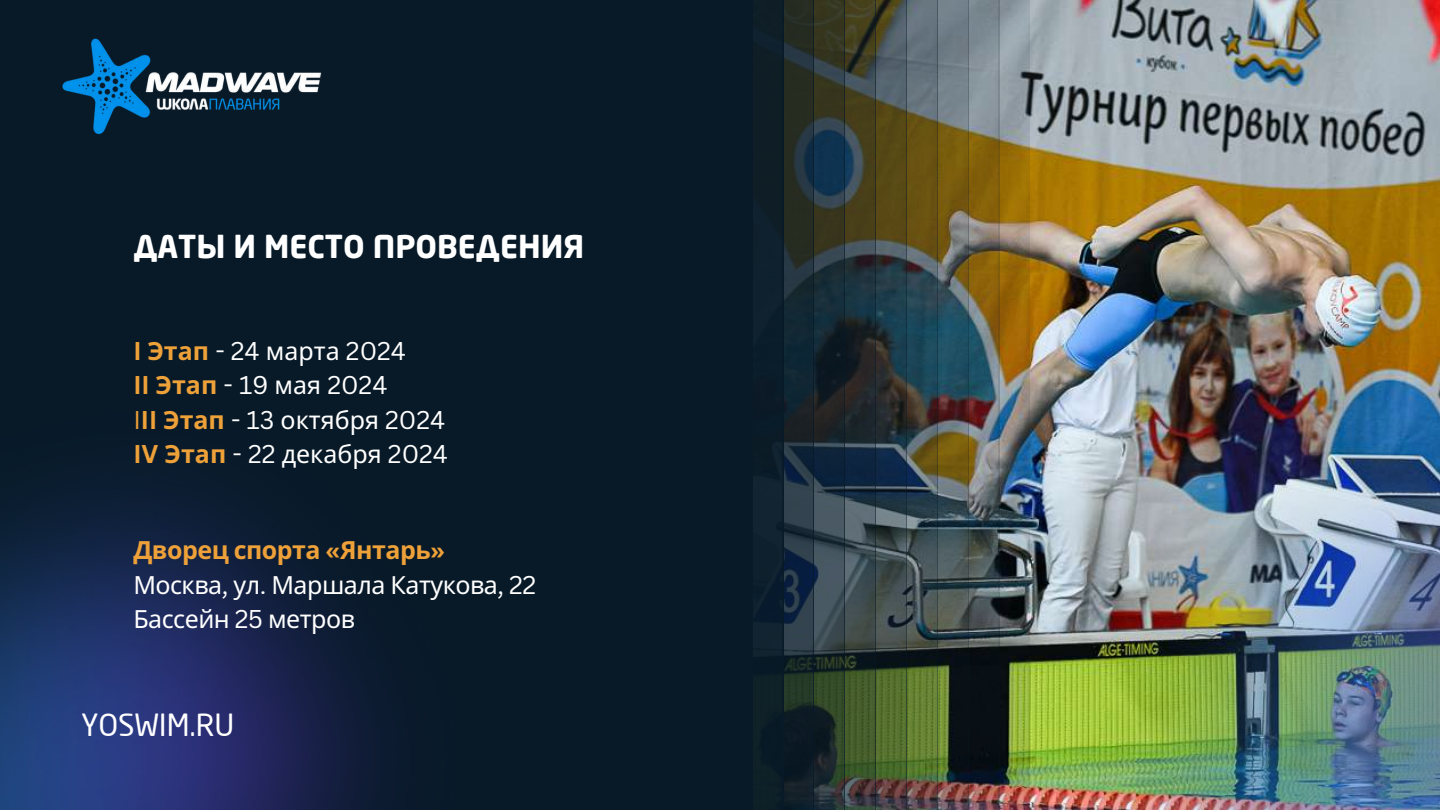
<style>
.page{position:relative;width:1440px;height:810px;background:#081a28}
.page>*{position:absolute;margin:0;border:0;box-sizing:border-box;transform-origin:0 0}
.t1{font:700 31px "Neo Sans Pro";color:#fff}
.t2{font:30px "Neo Sans Pro";letter-spacing:-.005em;color:#fff}
.t3{font:25px/34.5px "Canva Sans";color:#fff}
.t4{font:25px/34.5px "Noto Sans";letter-spacing:-.02em;color:#fff}
.s1{font-weight:700;color:#eea139}
.s2{font-family:"Noto Sans";font-weight:700;color:#eea139}
.s3{font-family:"Noto Sans"}
.s4{color:#eea139}
.s5{font-family:"Canva Sans";font-weight:700;color:#eea139}
.s6{font-family:"Canva Sans"}
</style>
<div class="page">
<img style="left:1030px;top:0;width:410px;height:322px">
<img style="left:0;top:486px;width:379px;height:324px">
<div style="left:753px;top:0;width:31px;height:810px;background:#0f1e28"></div>
<img style="left:1030px;top:322px;width:410px;height:488px">
<svg style="left:784px;top:0;width:30px;height:804px"></svg>
<svg style="left:814px;top:0;width:31px;height:810px"></svg>
<svg style="left:845px;top:0;width:31px;height:810px;background:#353f37"></svg>
<svg style="left:876px;top:0;width:31px;height:810px;background:#3f493c"></svg>
<img style="left:907px;top:0;width:31px;height:810px">
<img style="left:938px;top:0;width:31px;height:810px">
<img style="left:969px;top:0;width:30px;height:810px">
<img style="left:999px;top:0;width:31px;height:810px">
<img style="left:62px;top:38px;width:260px;height:97px">
<p class="t1" style="left:133px;top:234px;width:453px">ДАТЫ И МЕСТО ПРОВЕДЕНИЯ</p>
<p class="t3" style="left:133px;top:333px;width:316px"><span class="s1">I</span> <span class="s2">Этап</span> - 24 <span class="s3">марта</span> 2024<br><span class="s1">II</span> <span class="s2">Этап</span> - 19 <span class="s3">мая</span> 2024<br><span class="s4">I</span><span class="s1">II</span> <span class="s2">Этап</span> - 13 <span class="s3">октября</span> 2024<br><span class="s1">IV</span> <span class="s2">Этап</span> - 22 <span class="s3">декабря</span> 2024</p>
<p class="t4" style="left:133px;top:532px;width:404px"><span class="s1">Дворец спорта</span> <span class="s5">«</span><span class="s1">Янтарь</span><span class="s5">»<br></span>Москва<span class="s6">,</span> ул<span class="s6">.</span> Маршала Катукова<span class="s6">, 22<br></span>Бассейн <span class="s6">25</span> метров</p>
<p class="t2" style="left:81px;top:713px;width:155px">YOSWIM.RU</p>
</div>
